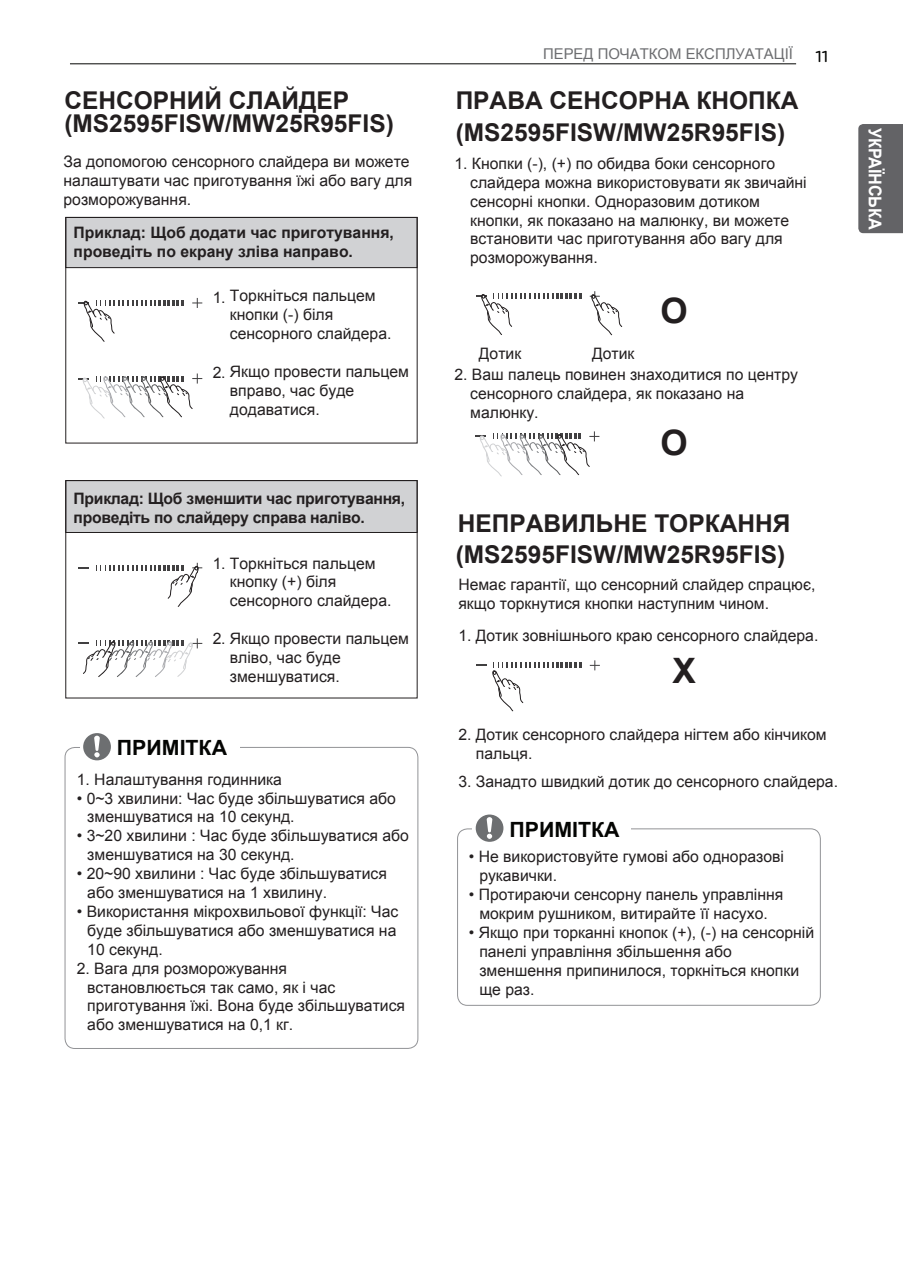
<style>
.page{position:relative;width:903px;height:1275px;background:#fff}
.page>*{position:absolute;margin:0;border:0;box-sizing:border-box;transform-origin:0 0}
.t1{font:700 35px "Arial";color:#231f20}
.t2{font:700 24.5px/22.9px "Arial";color:#231f20}
.t3{font:700 21px "Arial";color:#040503}
.t4{font:700 17.68px "Arial";letter-spacing:-.01em;color:#fff;scale:.92 1}
.t5{font:500 16.62px "Bryant LG";color:#040503}
.t6{font:15.75px/18.9px "Arial";color:#231f20}
.t7{font:700 15.75px/18.9px "Arial";letter-spacing:-.015em;color:#231f20}
.t8{font:14.88px "Arial";color:#6c6d70}
</style>
<div class="page">
<hr style="left:70px;top:64px;width:726px;height:1px;background:#040503">
<div style="left:66px;top:217px;width:351px;height:51px;background:#d1d2d4"></div>
<div style="left:65px;top:217px;width:353px;height:51px;border:1px solid #231f20"></div>
<svg style="left:192px;top:298px;width:10px;height:10px"></svg>
<svg style="left:79px;top:300px;width:105px;height:42px"></svg>
<svg style="left:590px;top:660px;width:10px;height:10px"></svg>
<svg style="left:492px;top:663px;width:89px;height:48px"></svg>
<svg style="left:476px;top:293px;width:105px;height:42px"></svg>
<svg style="left:590px;top:291px;width:32px;height:44px"></svg>
<svg style="left:79px;top:373px;width:123px;height:46px"></svg>
<svg style="left:476px;top:431px;width:123px;height:45px"></svg>
<div style="left:66px;top:481px;width:351px;height:51px;background:#d1d2d4"></div>
<div style="left:65px;top:480px;width:353px;height:53px;border:1px solid #231f20"></div>
<svg style="left:96px;top:563px;width:106px;height:44px"></svg>
<svg style="left:79px;top:638px;width:123px;height:39px"></svg>
<div style="left:65px;top:747px;width:353px;height:302px;border:1px solid #929396;border-radius:10px"></div>
<div style="left:80px;top:731px;width:160px;height:32px;background:#fff"></div>
<svg style="left:83px;top:733px;width:28px;height:27px"></svg>
<div style="left:457px;top:828px;width:364px;height:178px;border:1px solid #929396;border-radius:10px"></div>
<div style="left:472px;top:812px;width:159px;height:32px;background:#fff"></div>
<svg style="left:476px;top:814px;width:27px;height:28px"></svg>
<div style="left:858px;top:124px;width:45px;height:109px;background:#636366"></div>
<h2 class="t2" style="left:64px;top:89px;width:331px">СЕНСОРНИЙ СЛАЙДЕР (MS2595FISW/MW25R95FIS)</h2>
<p class="t8" style="left:543px;top:44px;width:252px">ПЕРЕД ПОЧАТКОМ ЕКСПЛУАТАЦІЇ</p>
<h2 class="t2" style="left:456px;top:89px;width:344px">ПРАВА СЕНСОРНА КНОПКА</h2>
<h2 class="t2" style="left:456px;top:121px;width:331px">(MS2595FISW/MW25R95FIS)</h2>
<p class="t6" style="left:64px;top:153px;width:350px">За допомогою сенсорного слайдера ви можете налаштувати час приготування їжі або вагу для розморожування.</p>
<p class="t6" style="left:470px;top:154px;width:338px;text-indent:-16px">1. Кнопки (-), (+) по обидва боки сенсорного слайдера можна використовувати як звичайні сенсорні кнопки. Одноразовим дотиком кнопки, як показано на малюнку, ви можете встановити час приготування або вагу для розморожування.</p>
<p class="t7" style="left:74px;top:224px;width:322px">Приклад: Щоб додати час приготування, проведіть по екрану зліва направо.</p>
<p class="t6" style="left:213px;top:286px;width:164px">1. Торкніться пальцем</p>
<h1 class="t1" style="left:660px;top:288px;width:29px">O</h1>
<p class="t6" style="left:230px;top:305px;width:163px">кнопки (-) біля сенсорного слайдера.</p>
<p class="t6" style="left:213px;top:362px;width:198px">2. Якщо провести пальцем</p>
<p class="t6" style="left:230px;top:381px;width:126px">вправо, час буде додаватися.</p>
<p class="t6" style="left:479px;top:344px;width:44px">Дотик</p>
<p class="t6" style="left:592px;top:344px;width:44px">Дотик</p>
<p class="t6" style="left:470px;top:365px;width:329px;text-indent:-16px">2. Ваш палець повинен знаходитися по центру сенсорного слайдера, як показано на малюнку.</p>
<h1 class="t1" style="left:660px;top:419px;width:29px">O</h1>
<p class="t5" style="left:815px;top:46px;width:15px">11</p>
<p class="t7" style="left:74px;top:489px;width:333px">Приклад: Щоб зменшити час приготування, проведіть по слайдеру справа наліво.</p>
<p class="t6" style="left:213px;top:554px;width:164px">1. Торкніться пальцем</p>
<h2 class="t2" style="left:458px;top:512px;width:334px">НЕПРАВИЛЬНЕ ТОРКАННЯ</h2>
<h2 class="t2" style="left:456px;top:543px;width:331px">(MS2595FISW/MW25R95FIS)</h2>
<p class="t6" style="left:230px;top:573px;width:163px">кнопку (+) біля сенсорного слайдера.</p>
<p class="t6" style="left:213px;top:629px;width:198px">2. Якщо провести пальцем</p>
<p class="t6" style="left:230px;top:648px;width:112px">вліво, час буде зменшуватися.</p>
<h3 class="t3" style="left:117px;top:734px;width:112px">ПРИМІТКА</h3>
<p class="t6" style="left:77px;top:770px;width:207px">1. Налаштування годинника</p>
<p class="t6" style="left:87px;top:789px;width:310px;text-indent:-11px">• 0~3 хвилини: Час буде збільшуватися або зменшуватися на 10 секунд.</p>
<p class="t6" style="left:87px;top:826px;width:323px;text-indent:-11px">• 3~20 хвилини : Час буде збільшуватися або зменшуватися на 30 секунд.</p>
<p class="t6" style="left:87px;top:864px;width:301px;text-indent:-11px">• 20~90 хвилини : Час буде збільшуватися або зменшуватися на 1 хвилину.</p>
<p class="t6" style="left:87px;top:902px;width:313px;text-indent:-11px">• Використання мікрохвильової функції: Час буде збільшуватися або зменшуватися на<br>10 секунд.</p>
<p class="t6" style="left:87px;top:959px;width:319px;text-indent:-11px">2. Вага для розморожування встановлюється так само, як і час приготування їжі. Вона буде збільшуватися або зменшуватися на 0,1 кг.</p>
<p class="t6" style="left:458px;top:576px;width:359px">Немає гарантії, що сенсорний слайдер спрацює, якщо торкнутися кнопки наступним чином.</p>
<p class="t6" style="left:458px;top:626px;width:362px">1. Дотик зовнішнього краю сенсорного слайдера.</p>
<h1 class="t1" style="left:673px;top:647px;width:25px">X</h1>
<p class="t6" style="left:476px;top:725px;width:352px;text-indent:-18px">2. Дотик сенсорного слайдера нігтем або кінчиком пальця.</p>
<p class="t6" style="left:458px;top:772px;width:381px">3. Занадто швидкий дотик до сенсорного слайдера.</p>
<h3 class="t3" style="left:509px;top:815px;width:112px">ПРИМІТКА</h3>
<p class="t6" style="left:479px;top:847px;width:306px;text-indent:-10px">• Не використовуйте гумові або одноразові рукавички.</p>
<p class="t6" style="left:469px;top:885px;width:316px;text-align:center">• Протираючи сенсорну панель управління мокрим рушником, витирайте її насухо.</p>
<p class="t6" style="left:479px;top:923px;width:336px;text-indent:-11px">• Якщо при торканні кнопок (+), (-) на сенсорній панелі управління збільшення або зменшення припинилося, торкніться кнопки ще раз.</p>
<p class="t4" style="left:887px;top:128px;width:112px;rotate:90deg">УКРАЇНСЬКА</p>
</div>
